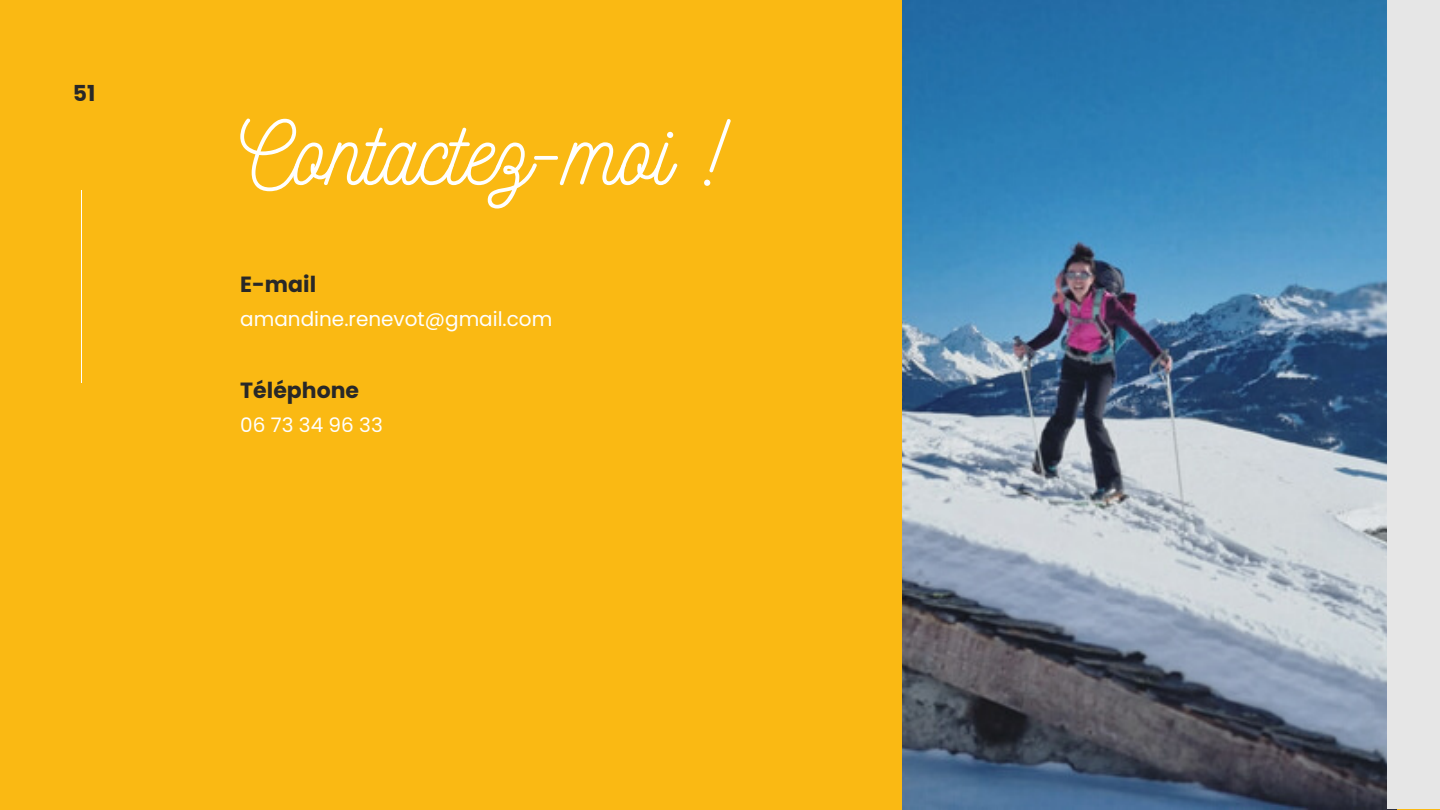
<style>
.page{position:relative;width:1440px;height:810px;background:#fab913}
.page>*{position:absolute;margin:0;border:0;box-sizing:border-box;transform-origin:0 0}
.t1{font:90px "Nickainley";color:#fff}
.t2{font:700 22px "Poppins";color:#282828}
.t3{font:20px "Poppins";color:#fff}
</style>
<div class="page">
<img style="left:902px;top:0;width:495px;height:810px">
<hr style="left:81px;top:190px;width:1px;height:193px;background:#fff">
<div style="left:1387px;top:0;width:53px;height:809px;background:#e6e6e6"></div>
<p class="t2" style="left:73px;top:78px;width:24px">51</p>
<h1 class="t1" style="left:240px;top:95px;width:485px">Contactez-moi !</h1>
<p class="t2" style="left:240px;top:269px;width:77px">E-mail</p>
<p class="t3" style="left:240px;top:305px;width:314px">amandine.renevot@gmail.com</p>
<p class="t2" style="left:240px;top:375px;width:120px">Téléphone</p>
<p class="t3" style="left:240px;top:411px;width:144px">06 73 34 96 33</p>
</div>
